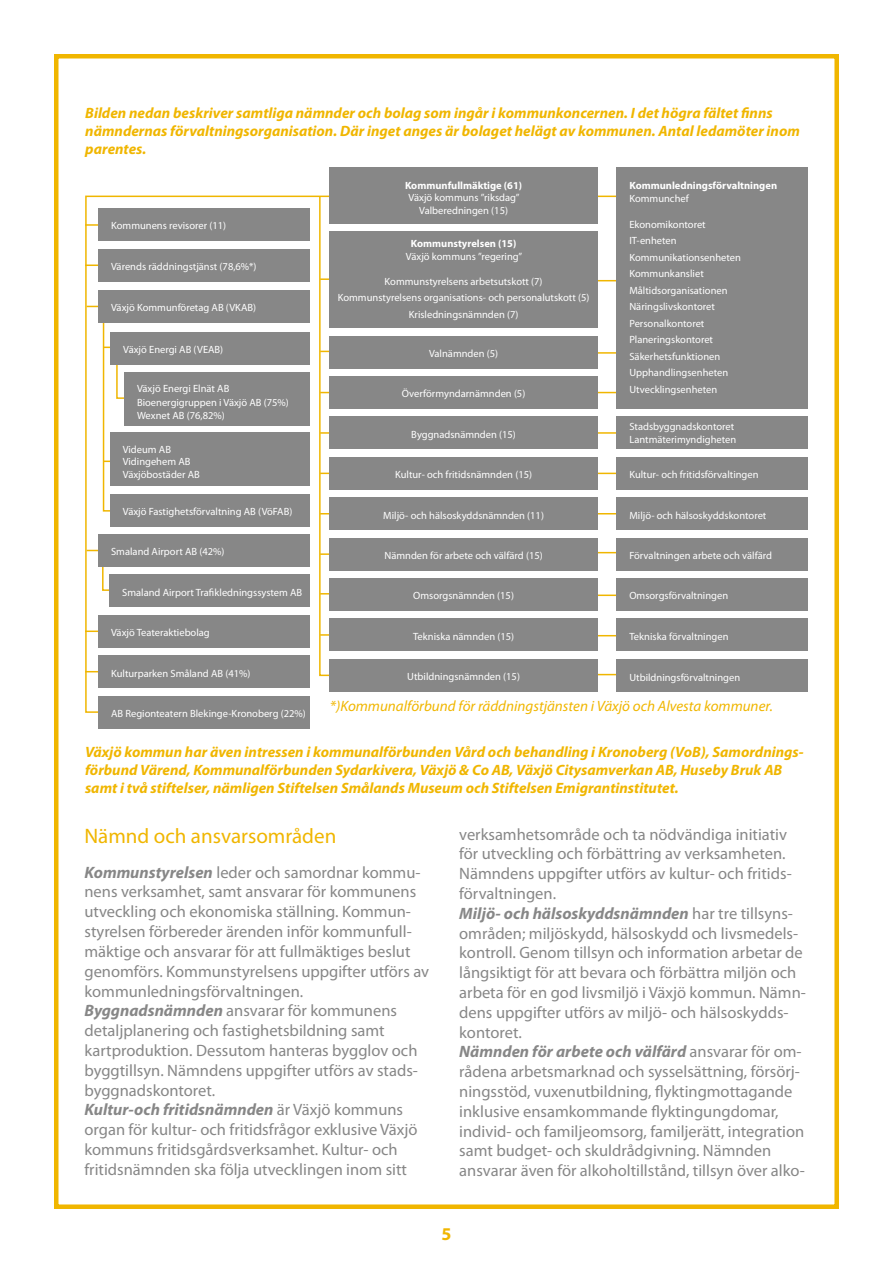
<style>
.page{position:relative;width:893px;height:1263px;background:#fff}
.page>*{position:absolute;margin:0;border:0;box-sizing:border-box;transform-origin:0 0}
.t1{font:21px "Myriad Pro";color:#f0b600}
.t2{font:700 18px "Myriad Pro";color:#f0b600}
.t3{font:16.5px/19.8px "Myriad Pro";color:#878787}
.t4{font:italic 700 15px/18px "Myriad Pro";color:#f0b600}
.t5{font:italic 15px "Myriad Pro";color:#f0b600}
.t6{font:10.5px/16.5px "Myriad Pro";color:#fff}
.t7{font:700 10.5px "Myriad Pro";color:#fff}
.s1{font-weight:700;font-style:italic}
</style>
<div class="page">
<div style="left:54px;top:54px;width:785px;height:1155px;border:4px solid #f0b600"></div>
<svg style="left:85px;top:195px;width:532px;height:518px"></svg>
<svg style="left:85px;top:671px;width:13px;height:1px"></svg>
<hr style="left:85px;top:630px;width:24px;height:2px;background:#f0b600">
<svg style="left:101px;top:567px;width:12px;height:25px"></svg>
<svg style="left:102px;top:323px;width:31px;height:189px"></svg>
<hr style="left:87px;top:306px;width:45px;height:1px;background:#f0b600">
<hr style="left:85px;top:264px;width:45px;height:2px;background:#f0b600">
<hr style="left:85px;top:224px;width:45px;height:2px;background:#f0b600">
<svg style="left:318px;top:195px;width:30px;height:482px"></svg>
<hr style="left:320px;top:278px;width:28px;height:2px;background:#f0b600">
<svg style="left:598px;top:280px;width:19px;height:1px"></svg>
<hr style="left:592px;top:352px;width:28px;height:2px;background:#f0b600">
<svg style="left:598px;top:392px;width:19px;height:1px"></svg>
<hr style="left:593px;top:432px;width:28px;height:2px;background:#f0b600">
<svg style="left:598px;top:473px;width:19px;height:1px"></svg>
<svg style="left:598px;top:513px;width:19px;height:1px"></svg>
<svg style="left:598px;top:552px;width:19px;height:1px"></svg>
<hr style="left:593px;top:594px;width:28px;height:2px;background:#f0b600">
<svg style="left:598px;top:635px;width:19px;height:1px"></svg>
<svg style="left:598px;top:674px;width:19px;height:1px"></svg>
<div style="left:329px;top:167px;width:269px;height:57px;background:#878787"></div>
<div style="left:329px;top:232px;width:269px;height:96px;background:#878787"></div>
<div style="left:329px;top:336px;width:269px;height:33px;background:#878787"></div>
<div style="left:329px;top:376px;width:269px;height:33px;background:#878787"></div>
<div style="left:329px;top:416px;width:269px;height:33px;background:#878787"></div>
<div style="left:329px;top:457px;width:269px;height:33px;background:#878787"></div>
<div style="left:329px;top:497px;width:269px;height:33px;background:#878787"></div>
<div style="left:329px;top:538px;width:269px;height:33px;background:#878787"></div>
<div style="left:329px;top:578px;width:269px;height:33px;background:#878787"></div>
<div style="left:329px;top:618px;width:269px;height:33px;background:#878787"></div>
<div style="left:329px;top:659px;width:269px;height:33px;background:#878787"></div>
<div style="left:617px;top:167px;width:191px;height:242px;background:#878787"></div>
<div style="left:617px;top:416px;width:191px;height:33px;background:#878787"></div>
<div style="left:617px;top:457px;width:191px;height:33px;background:#878787"></div>
<div style="left:617px;top:497px;width:191px;height:33px;background:#878787"></div>
<div style="left:617px;top:538px;width:191px;height:33px;background:#878787"></div>
<div style="left:617px;top:578px;width:191px;height:33px;background:#878787"></div>
<div style="left:617px;top:618px;width:191px;height:33px;background:#878787"></div>
<div style="left:617px;top:659px;width:191px;height:33px;background:#878787"></div>
<div style="left:98px;top:208px;width:212px;height:33px;background:#878787"></div>
<div style="left:98px;top:249px;width:212px;height:33px;background:#878787"></div>
<div style="left:98px;top:290px;width:212px;height:33px;background:#878787"></div>
<div style="left:124px;top:372px;width:186px;height:54px;background:#878787"></div>
<div style="left:110px;top:433px;width:200px;height:53px;background:#878787"></div>
<div style="left:110px;top:494px;width:200px;height:33px;background:#878787"></div>
<div style="left:98px;top:534px;width:212px;height:33px;background:#878787"></div>
<div style="left:109px;top:574px;width:201px;height:33px;background:#878787"></div>
<div style="left:98px;top:615px;width:212px;height:33px;background:#878787"></div>
<div style="left:98px;top:655px;width:212px;height:33px;background:#878787"></div>
<div style="left:98px;top:696px;width:212px;height:32px;background:#878787"></div>
<div style="left:110px;top:332px;width:200px;height:33px;background:#878787"></div>
<p class="t4" style="left:85px;top:103px;width:716px">Bilden nedan beskriver samtliga nämnder och bolag som ingår i kommunkoncernen. I det högra fältet finns nämndernas förvaltningsorganisation. Där inget anges är bolaget helägt av kommunen. Antal ledamöter inom parentes.</p>
<p class="t6" style="left:111px;top:217px;width:117px">Kommunens revisorer (11)</p>
<p class="t6" style="left:111px;top:258px;width:147px">Värends räddningstjänst (78,6%*)</p>
<p class="t6" style="left:111px;top:299px;width:147px">Växjö Kommunföretag AB (VKAB)</p>
<p class="t6" style="left:123px;top:341px;width:102px">Växjö Energi AB (VEAB)</p>
<p class="t6" style="left:137px;top:381px;width:153px;line-height:14.1px">Växjö Energi Elnät AB<br>Bioenergigruppen i Växjö AB (75%)</p>
<p class="t6" style="left:137px;top:407px;width:89px">Wexnet AB (76,82%)</p>
<p class="t6" style="left:123px;top:443px;width:79px;line-height:12.6px">Videum AB<br>Vidingehem AB<br>Växjöbostäder AB</p>
<p class="t6" style="left:123px;top:503px;width:171px">Växjö Fastighetsförvaltning AB (VöFAB)</p>
<p class="t6" style="left:111px;top:543px;width:115px">Smaland Airport AB (42%)</p>
<p class="t6" style="left:122px;top:584px;width:182px">Smaland Airport Trafikledningssystem AB</p>
<p class="t6" style="left:111px;top:624px;width:100px">Växjö Teateraktiebolag</p>
<p class="t6" style="left:111px;top:665px;width:141px">Kulturparken Småland AB (41%)</p>
<p class="t6" style="left:111px;top:705px;width:196px">AB Regionteatern Blekinge-Kronoberg (22%)</p>
<p class="t7" style="left:405px;top:178px;width:119px">Kommunfullmäktige (61)</p>
<p class="t6" style="left:409px;top:191px;width:112px;line-height:12.6px;text-align:center">Växjö kommuns ”riksdag”<br>Valberedningen (15)</p>
<p class="t7" style="left:411px;top:237px;width:107px">Kommunstyrelsen (15)</p>
<p class="t6" style="left:406px;top:248px;width:118px">Växjö kommuns ”regering”</p>
<p class="t6" style="left:338px;top:273px;width:253px;text-align:center">Kommunstyrelsens arbetsutskott (7)<br>Kommunstyrelsens organisations- och personalutskott (5)<br>Krisledningsnämnden (7)</p>
<p class="t6" style="left:429px;top:345px;width:71px">Valnämnden (5)</p>
<p class="t6" style="left:402px;top:385px;width:125px">Överförmyndarnämnden (5)</p>
<p class="t6" style="left:411px;top:426px;width:106px">Byggnadsnämnden (15)</p>
<p class="t6" style="left:395px;top:466px;width:138px">Kultur- och fritidsnämnden (15)</p>
<p class="t6" style="left:383px;top:507px;width:162px">Miljö- och hälsoskyddsnämnden (11)</p>
<p class="t6" style="left:384px;top:547px;width:160px">Nämnden för arbete och välfärd (15)</p>
<p class="t6" style="left:413px;top:587px;width:102px">Omsorgsnämnden (15)</p>
<p class="t6" style="left:413px;top:628px;width:103px">Tekniska nämnden (15)</p>
<p class="t6" style="left:407px;top:668px;width:114px">Utbildningsnämnden (15)</p>
<p class="t7" style="left:629px;top:178px;width:149px">Kommunledningsförvaltningen</p>
<p class="t6" style="left:629px;top:190px;width:61px">Kommunchef</p>
<p class="t6" style="left:629px;top:216px;width:113px">Ekonomikontoret<br>IT-enheten<br>Kommunikationsenheten<br>Kommunkansliet<br>Måltidsorganisationen<br>Näringslivskontoret<br>Personalkontoret<br>Planeringskontoret<br>Säkerhetsfunktionen<br>Upphandlingsenheten<br>Utvecklingsenheten</p>
<p class="t6" style="left:629px;top:420px;width:108px;line-height:12.6px">Stadsbyggnadskontoret<br>Lantmäterimyndigheten</p>
<p class="t6" style="left:629px;top:466px;width:131px">Kultur- och fritidsförvaltingen</p>
<p class="t6" style="left:629px;top:507px;width:139px">Miljö- och hälsoskyddskontoret</p>
<p class="t6" style="left:629px;top:547px;width:144px">Förvaltningen arbete och välfärd</p>
<p class="t6" style="left:629px;top:587px;width:100px">Omsorgsförvaltningen</p>
<p class="t6" style="left:629px;top:628px;width:101px">Tekniska förvaltningen</p>
<p class="t6" style="left:629px;top:669px;width:112px">Utbildningsförvaltningen</p>
<p class="t5" style="left:330px;top:697px;width:444px">*)Kommunalförbund för räddningstjänsten i Växjö och Alvesta kommuner.</p>
<p class="t4" style="left:85px;top:743px;width:720px">Växjö kommun har även intressen i kommunalförbunden Vård och behandling i Kronoberg (VoB), Samordnings&shy;förbund Värend, Kommunalförbunden Sydarkivera, Växjö &amp; Co AB, Växjö Citysamverkan AB, Huseby Bruk AB samt i två stiftelser, nämligen Stiftelsen Smålands Museum och Stiftelsen Emigrantinstitutet.</p>
<p class="t1" style="left:84px;top:823px;width:253px">Nämnd och ansvarsområden</p>
<p class="t3" style="left:84px;top:862px;width:346px"><span class="s1">Kommunstyrelsen</span> leder och samordnar kommu&shy;nens verksamhet, samt ansvarar för kommunens utveckling och ekonomiska ställning. Kommun&shy;styrelsen förbereder ärenden inför kommunfull&shy;mäktige och ansvarar för att fullmäktiges beslut genomförs. Kommunstyrelsens uppgifter utförs av kommunledningsförvaltningen.<br><span class="s1">Byggnadsnämnden</span> ansvarar för kommunens detaljplanering och fastighetsbildning samt kartproduktion. Dessutom hanteras bygglov och byggtillsyn. Nämndens uppgifter utförs av stads&shy;byggnadskontoret.<br><span class="s1">Kultur-och fritidsnämnden</span> är Växjö kommuns organ för kultur- och fritidsfrågor exklusive Växjö kommuns fritidsgårdsverksamhet. Kultur- och fritidsnämnden ska följa utvecklingen inom sitt</p>
<p class="t3" style="left:459px;top:824px;width:348px">verksamhetsområde och ta nödvändiga initiativ för utveckling och förbättring av verksamheten.<br>Nämndens uppgifter utförs av kultur- och fritids&shy;förvaltningen.<br><span class="s1">Miljö- och hälsoskyddsnämnden</span> har tre tillsyns&shy;områden; miljöskydd, hälsoskydd och livsmedels&shy;kontroll. Genom tillsyn och information arbetar de långsiktigt för att bevara och förbättra miljön och arbeta för en god livsmiljö i Växjö kommun. Nämn&shy;dens uppgifter utförs av miljö- och hälsoskydds&shy;kontoret.<br><span class="s1">Nämnden för arbete och välfärd</span> ansvarar för om&shy;rådena arbetsmarknad och sysselsättning, försörj&shy;ningsstöd, vuxenutbildning, flyktingmottagande inklusive ensamkommande flyktingungdomar, individ- och familjeomsorg, familjerätt, integration samt budget- och skuldrådgivning. Nämnden ansvarar även för alkoholtillstånd, tillsyn över alko-</p>
<p class="t2" style="left:441px;top:1222px;width:11px">5</p>
</div>
